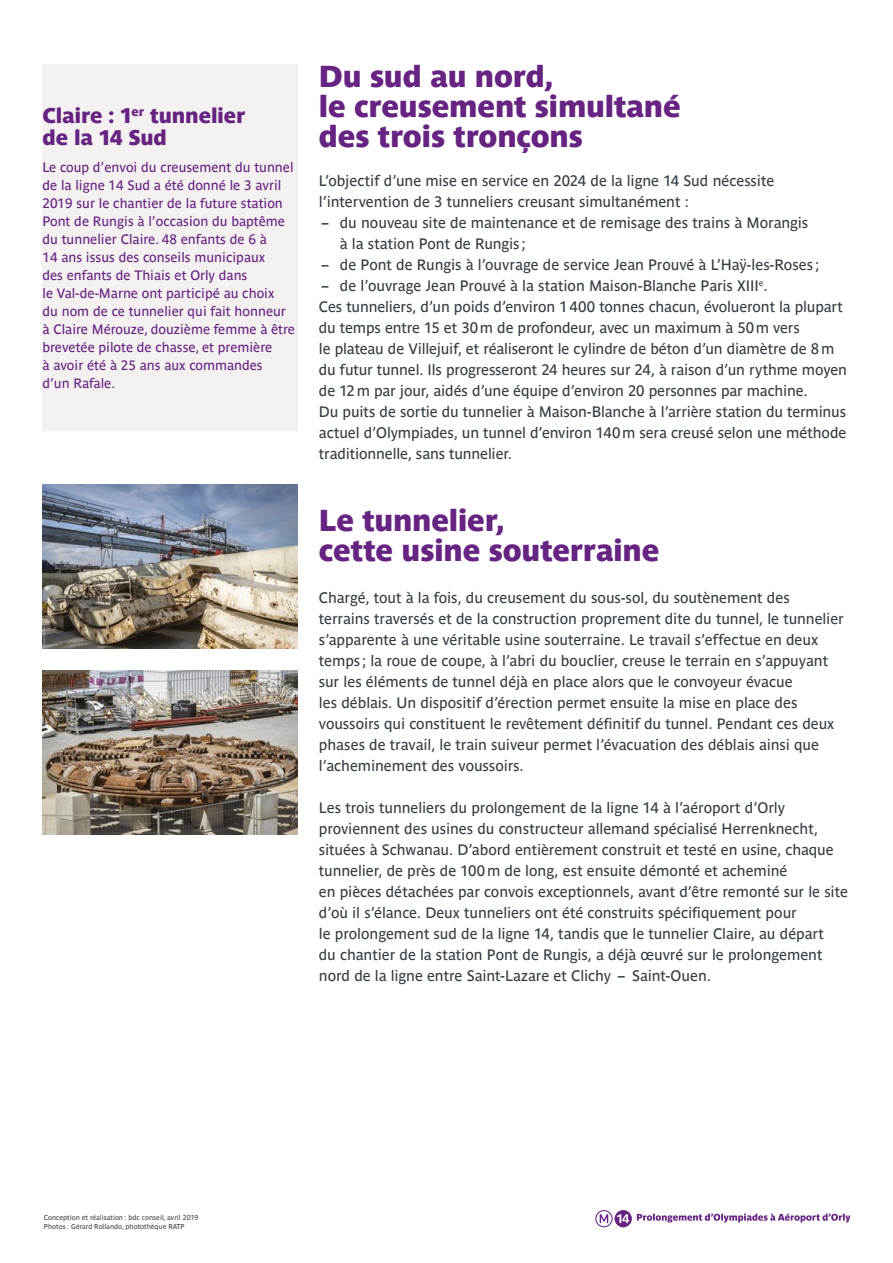
<style>
.page{position:relative;width:893px;height:1263px;background:#fff}
.page>*{position:absolute;margin:0;border:0;box-sizing:border-box;transform-origin:0 0}
.t1{font:30px/30px "Parisine Sombre";letter-spacing:-.005em;color:#662382}
.t2{font:21px/22.5px "Parisine Sombre";letter-spacing:-.01em;color:#662382}
.t3{font:15px/21px "Parisine";letter-spacing:-.005em;color:#353e45}
.t4{font:13.5px/18px "Parisine";color:#662382}
.t5{font:7.05px/8.4px "Parisine";color:#404447}
</style>
<div class="page">
<svg style="left:595px;top:1210px;width:255px;height:17px"></svg>
<div style="left:43px;top:64px;width:255px;height:366px;background:#f4f1f1"></div>
<img style="left:43px;top:484px;width:255px;height:164px">
<img style="left:43px;top:671px;width:255px;height:164px">
<h2 class="t2" style="left:43px;top:104px;width:204px">Claire : 1<sup>er</sup> tunnelier de la 14 Sud</h2>
<p class="t4" style="left:43px;top:158px;width:254px">Le coup d’envoi du creusement du tunnel de la ligne 14 Sud a été donné le 3 avril 2019 sur le chantier de la future station Pont de Rungis à l’occasion du baptême du tunnelier Claire. 48 enfants de 6 à<br>14 ans issus des conseils municipaux<br>des enfants de Thiais et Orly dans<br>le Val-de-Marne ont participé au choix<br>du nom de ce tunnelier qui fait honneur à Claire Mérouze, douzième femme à être brevetée pilote de chasse, et première<br>à avoir été à 25 ans aux commandes<br>d’un Rafale.</p>
<h1 class="t1" style="left:319px;top:61px;width:363px">Du sud au nord,<br>le creusement simultané des trois tronçons</h1>
<p class="t3" style="left:319px;top:170px;width:457px">L’objectif d’une mise en service en 2024 de la ligne 14 Sud nécessite l’intervention de 3 tunneliers creusant simultanément :</p>
<p class="t3" style="left:340px;top:212px;width:470px;text-indent:-21px">– du nouveau site de maintenance et de remisage des trains à Morangis à la station Pont de Rungis ;</p>
<p class="t3" style="left:319px;top:254px;width:502px">– de Pont de Rungis à l’ouvrage de service Jean Prouvé à L’Haÿ-les-Roses ;</p>
<p class="t3" style="left:319px;top:275px;width:530px">– de l’ouvrage Jean Prouvé à la station Maison-Blanche Paris XIII<sup>e</sup>.<br>Ces tunneliers, d’un poids d’environ 1400 tonnes chacun, évolueront la plupart du temps entre 15 et 30m de profondeur, avec un maximum à 50m vers<br>le plateau de Villejuif, et réaliseront le cylindre de béton d’un diamètre de 8m du futur tunnel. Ils progresseront 24 heures sur 24, à raison d’un rythme moyen de 12m par jour, aidés d’une équipe d’environ 20 personnes par machine.<br>Du puits de sortie du tunnelier à Maison-Blanche à l’arrière station du terminus actuel d’Olympiades, un tunnel d’environ 140m sera creusé selon une méthode traditionnelle, sans tunnelier.</p>
<h1 class="t1" style="left:319px;top:505px;width:342px">Le tunnelier,<br>cette usine souterraine</h1>
<p class="t3" style="left:319px;top:587px;width:526px">Chargé, tout à la fois, du creusement du sous-sol, du soutènement des terrains traversés et de la construction proprement dite du tunnel, le tunnelier s’apparente à une véritable usine souterraine. Le travail s’effectue en deux temps ; la roue de coupe, à l’abri du bouclier, creuse le terrain en s’appuyant sur les éléments de tunnel déjà en place alors que le convoyeur évacue<br>les déblais. Un dispositif d’érection permet ensuite la mise en place des voussoirs qui constituent le revêtement définitif du tunnel. Pendant ces deux phases de travail, le train suiveur permet l’évacuation des déblais ainsi que l’acheminement des voussoirs.</p>
<p class="t3" style="left:319px;top:797px;width:531px">Les trois tunneliers du prolongement de la ligne 14 à l’aéroport d’Orly proviennent des usines du constructeur allemand spécialisé Herrenknecht, situées à Schwanau. D’abord entièrement construit et testé en usine, chaque tunnelier, de près de 100m de long, est ensuite démonté et acheminé<br>en pièces détachées par convois exceptionnels, avant d’être remonté sur le site d’où il s’élance. Deux tunneliers ont été construits spécifiquement pour<br>le prolongement sud de la ligne 14, tandis que le tunnelier Claire, au départ<br>du chantier de la station Pont de Rungis, a déjà œuvré sur le prolongement nord de la ligne entre Saint-Lazare et Clichy – Saint-Ouen.</p>
<p class="t5" style="left:44px;top:1214px;width:156px">Conception et réalisation : bdc conseil, avril 2019<br>Photos : Gérard Rollando, photothèque RATP</p>
</div>
